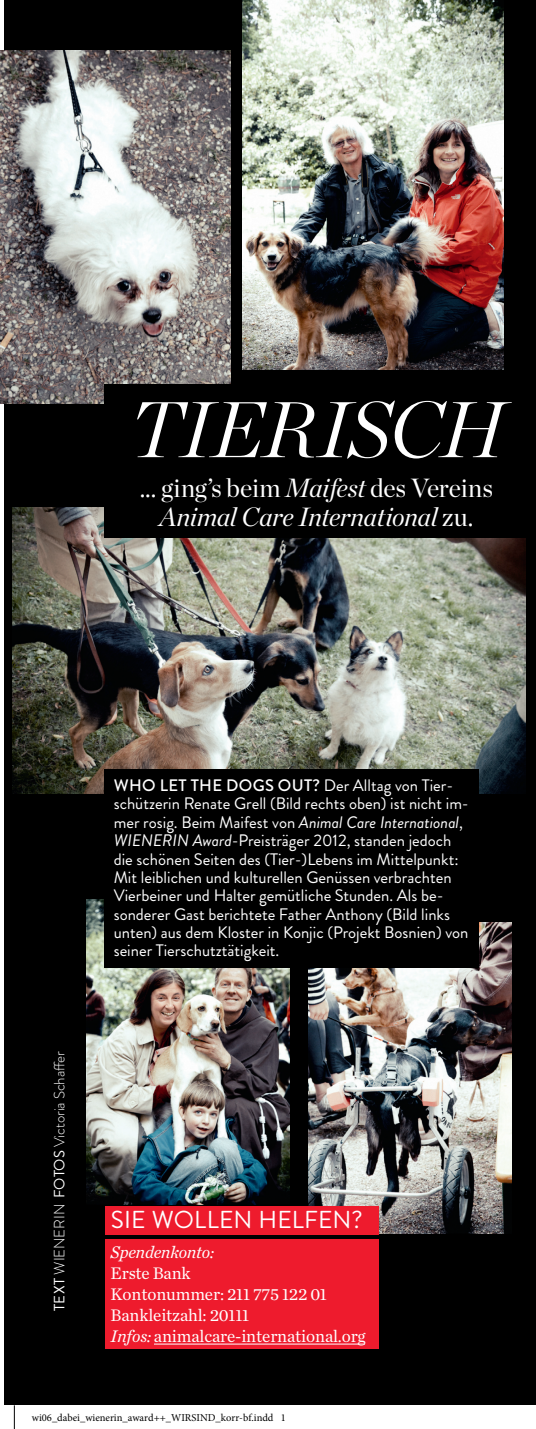
<style>
.page{position:relative;width:536px;height:1429px;background:#fff}
.page>*{position:absolute;margin:0;border:0;box-sizing:border-box;transform-origin:0 0}
.t1{font:italic 300 78.75px "Chronicle Display";letter-spacing:-.01em;color:#fff}
.t2{font:italic 26.25px/29.6px "Chronicle Display";letter-spacing:-.01em;color:#fff;text-align:center}
.t3{font:24.5px "Brandon Grotesque";letter-spacing:.01em;color:#fff}
.t4{font:17.5px/21px "Chronicle Text G1";letter-spacing:-.01em;color:#fff}
.t5{font:italic 17.5px "Chronicle Text G1";letter-spacing:-.01em;color:#fff}
.t6{font:16.62px/18.4px "Brandon Grotesque";color:#fff}
.t7{font:300 14.88px "Brandon Grotesque";letter-spacing:-.01em;color:#fff}
.t8{font:10.5px "Minion Pro";color:#000}
.s1{font-style:normal}
.s2{font-weight:400}
.s3{font-weight:500}
.s4{font-style:italic}
</style>
<div class="page">
<div style="left:4px;top:0;width:531px;height:1404px;background:#000"></div>
<img style="left:242px;top:1px;width:261px;height:369px">
<img style="left:0;top:50px;width:230px;height:354px">
<img style="left:13px;top:507px;width:511px;height:286px">
<img style="left:86px;top:899px;width:203px;height:304px">
<img style="left:308px;top:922px;width:202px;height:310px">
<div style="left:104px;top:769px;width:374px;height:198px;background:#000"></div>
<div style="left:105px;top:1238px;width:273px;height:110px;background:#ee1b2d"></div>
<hr style="left:154px;top:1343px;width:210px;height:1px;background:#fff">
<div style="left:105px;top:1205px;width:273px;height:28px;background:#ee1b2d"></div>
<div style="left:104px;top:384px;width:424px;height:153px;background:#000"></div>
<svg style="left:14px;top:1404px;width:1px;height:24px"></svg>
<svg style="left:535px;top:0;width:1px;height:1405px"></svg>
<h1 class="t1" style="left:129px;top:368px;width:376px">TIERISCH</h1>
<h2 class="t2" style="left:140px;top:470px;width:354px"><span class="s1">... ging’s beim</span> Maifest <span class="s1">des Vereins<br></span>Animal Care International <span class="s1">zu.</span></h2>
<p class="t7" style="left:49px;top:1310px;width:261px;rotate:-90deg"><span class="s2">TEXT</span> WIENERIN <span class="s2">FOTOS</span> Victoria Scha er</p>
<p class="t6" style="left:114px;top:776px;width:356px"><span class="s3">WHO LET THE DOGS OUT?</span> Der Alltag von Tier&shy;schützerin Renate Grell (Bild rechts oben) ist nicht im&shy;mer rosig. Beim Maifest von <span class="s4">Animal Care International</span>, <span class="s4">WIENERIN Award</span>-Preisträger 2012, standen jedoch die schönen Seiten des (Tier-)Lebens im Mittelpunkt:<br>Mit leiblichen und kulturellen Genüssen verbrachten Vierbeiner und Halter gemütliche Stunden. Als be&shy;sonderer Gast berichtete Father Anthony (Bild links unten) aus dem Kloster in Konjic (Projekt Bosnien) von seiner Tierschutztätigkeit.</p>
<h3 class="t3" style="left:111px;top:1202px;width:253px">SIE WOLLEN HELFEN?</h3>
<p class="t5" style="left:110px;top:1238px;width:105px">Spendenkonto:</p>
<p class="t4" style="left:110px;top:1261px;width:256px">Erste Bank<br>Kontonummer: 211 775 122 01<br>Bankleitzahl: 20111<br><span class="s4">Infos:</span> animalcare-international.org</p>
<p class="t8" style="left:32px;top:1410px;width:255px">wi06_dabei_wienerin_award++_WIRSIND_korr-bf.indd 1</p>
</div>
